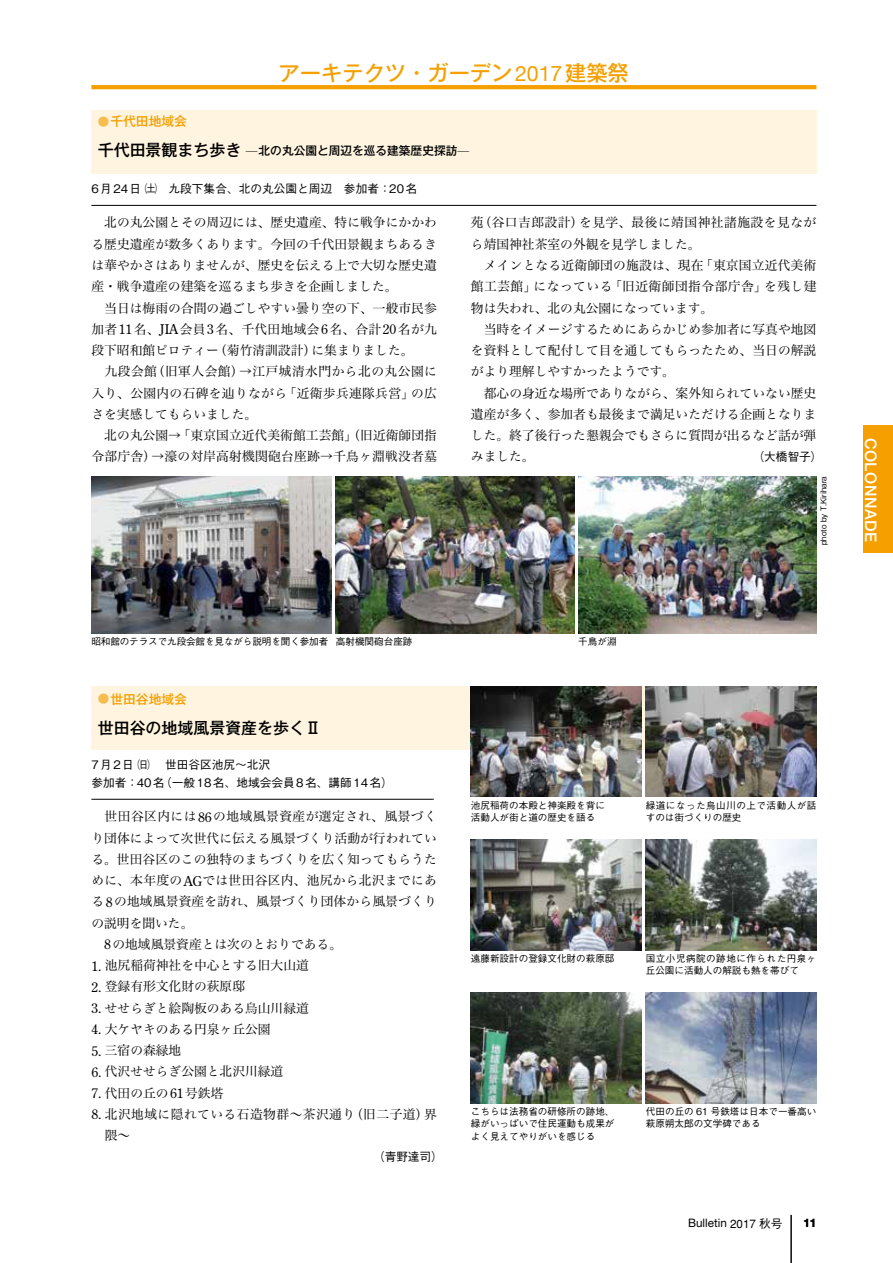
<style>
.page{position:relative;width:893px;height:1263px;background:#fff}
.page>*{position:absolute;margin:0;border:0;box-sizing:border-box;transform-origin:0 0}
.t1{font:500 21.3px "Gothic MB101 Pro";color:#f5a000}
.t2{font:500 15.9px "Gothic MB101 Pro";color:#000}
.t3{font:500 15.9px "Helvetica Neue";letter-spacing:.03em;color:#fff}
.t4{font:12.75px/21.3px "Hira Min Pro W3";letter-spacing:.005em;color:#000}
.t5{font:12.75px/21.3px "Hira Min Pro W3";letter-spacing:.035em;color:#000}
.t6{font:12.75px "Hira Min Pro W3";letter-spacing:.025em;color:#000}
.t7{font:500 12.75px "Gothic MB101 Pro";color:#f5a000}
.t8{font:500 11.7px/18px "Gothic BBB Pro";color:#000}
.t9{font:500 11.7px "Gothic MB101 Pro";color:#000}
.t10{font:11.7px "Helvetica Neue";color:#000}
.t11{font:700 11.7px "Helvetica Neue";color:#000}
.t12{font:500 9.6px/12.8px "Gothic BBB Pro";color:#000}
.t13{font:500 9.6px/12.8px "Gothic BBB Pro";letter-spacing:.05em;color:#000}
.t14{font:500 7.95px "Gothic BBB Pro";color:#000}
.s1{font-family:"Helvetica Neue";font-weight:400}
.s2{font-size:11.55px;color:#f8bc4d}
.s3{font-size:15.9px}
.s4{font-family:"Hira Min Pro W3";font-weight:400}
.s5{font-family:"Century Old Style";font-size:13.35px}
.s6{font-family:"Gothic BBB";font-weight:500}
</style>
<div class="page">
<hr style="left:91px;top:85px;width:725px;height:4px;background:#f5a000">
<div style="left:863px;top:425px;width:30px;height:128px;background:#f5a000"></div>
<hr style="left:791px;top:1215px;width:1px;height:48px;background:#000">
<div style="left:91px;top:686px;width:725px;height:64px;background:#fef4e0"></div>
<div style="left:91px;top:111px;width:725px;height:63px;background:#fef4e0"></div>
<hr style="left:91px;top:205px;width:725px;height:1px;background:#000">
<hr style="left:91px;top:799px;width:343px;height:1px;background:#000">
<img style="left:336px;top:476px;width:238px;height:158px">
<img style="left:91px;top:476px;width:241px;height:158px">
<img style="left:578px;top:476px;width:238px;height:158px">
<img style="left:471px;top:686px;width:171px;height:111px">
<img style="left:646px;top:992px;width:170px;height:111px">
<img style="left:471px;top:992px;width:171px;height:111px">
<img style="left:646px;top:839px;width:170px;height:111px">
<img style="left:471px;top:839px;width:171px;height:111px">
<img style="left:646px;top:686px;width:170px;height:111px">
<h1 class="t1" style="left:279px;top:56px;width:352px">アーキテクツ・ガーデン<span class="s1">2017</span>建築祭</h1>
<p class="t7" style="left:98px;top:111px;width:91px"><span class="s2">●</span>千代田地域会</p>
<p class="t9" style="left:98px;top:141px;width:373px"><span class="s3">千代田景観まち歩き</span> <span class="s4">̶</span>北の丸公園と周辺を巡る建築歴史探訪<span class="s4">̶</span></p>
<p class="t8" style="left:91px;top:178px;width:327px">6月24日 ㈯　九段下集合、北の丸公園と周辺　参加者：20名</p>
<p class="t4" style="left:91px;top:211px;width:347px">　北の丸公園とその周辺には、歴史遺産、特に戦争にかかわる歴史遺産が数多くあります。今回の千代田景観まちあるきは華やかさはありませんが、歴史を伝える上で大切な歴史遺産・戦争遺産の建築を巡るまち歩きを企画しました。<br>　当日は梅雨の合間の過ごしやすい曇り空の下、一般市民参加者<span class="s5">11</span>名、<span class="s5">JIA</span>会員<span class="s5">3</span>名、千代田地域会<span class="s5">6</span>名､合計<span class="s5">20</span>名が九段下昭和館ピロティー（菊竹清訓設計）に集まりました。<br>　九段会館（旧軍人会館）→江戸城清水門から北の丸公園に入り、公園内の石碑を辿りながら「近衛歩兵連隊兵営」の広さを実感してもらいました。<br>　北の丸公園→「東京国立近代美術館工芸館」（旧近衛師団指令部庁舎）→濠の対岸高射機関砲台座跡→千鳥ヶ淵戦没者墓</p>
<p class="t4" style="left:471px;top:211px;width:347px">苑（谷口吉郎設計）を見学、最後に靖国神社諸施設を見ながら靖国神社茶室の外観を見学しました。<br>　メインとなる近衛師団の施設は、現在「東京国立近代美術館工芸館」になっている「旧近衛師団指令部庁舎」を残し建物は失われ、北の丸公園になっています。<br>　当時をイメージするためにあらかじめ参加者に写真や地図を資料として配付して目を通してもらったため、当日の解説がより理解しやすかったようです。<br>　都心の身近な場所でありながら、案外知られていない歴史遺産が多く、参加者も最後まで満足いただける企画となりました。終了後行った懇親会でもさらに質問が出るなど話が弾みました。</p>
<p class="t8" style="left:753px;top:446px;width:71px">（大橋智子）</p>
<p class="t14" style="left:817px;top:545px;width:70px;rotate:-90deg">photo by T.Kirihara</p>
<p class="t12" style="left:91px;top:634px;width:323px">昭和館のテラスで九段会館を見ながら説明を聞く参加者 高射機関砲台座跡</p>
<p class="t12" style="left:578px;top:634px;width:40px">千鳥が淵</p>
<p class="t7" style="left:98px;top:688px;width:91px"><span class="s2">●</span>世田谷地域会</p>
<p class="t2" style="left:98px;top:715px;width:225px">世田谷の地域風景資産を歩くⅡ</p>
<p class="t8" style="left:91px;top:754px;width:303px">7月2日 ㈰ 　世田谷区池尻～北沢　<br>参加者：40名（一般18名、地域会会員8名、講師14名）</p>
<p class="t5" style="left:91px;top:805px;width:347px">　世田谷区内には<span class="s5">86</span>の地域風景資産が選定され、風景づく</p>
<p class="t4" style="left:91px;top:826px;width:347px">り団体によって次世代に伝える風景づくり活動が行われてい</p>
<p class="t4" style="left:91px;top:847px;width:347px">る。世田谷区のこの独特のまちづくりを広く知ってもらうた</p>
<p class="t6" style="left:91px;top:869px;width:347px">めに、本年度の<span class="s5">AG</span>では世田谷区内、池尻から北沢までにあ</p>
<p class="t4" style="left:91px;top:890px;width:347px">る<span class="s5">8</span>の地域風景資産を訪れ、風景づくり団体から風景づくり</p>
<p class="t4" style="left:91px;top:911px;width:104px">の説明を聞いた。</p>
<p class="t4" style="left:104px;top:932px;width:239px"><span class="s5">8</span>の地域風景資産とは次のとおりである。</p>
<p class="t4" style="left:91px;top:953px;width:219px"><span class="s5">1.</span> 池尻稲荷神社を中心とする旧大山道</p>
<p class="t4" style="left:91px;top:975px;width:155px"><span class="s5">2.</span> 登録有形文化財の萩原邸</p>
<p class="t4" style="left:91px;top:996px;width:219px"><span class="s5">3.</span> せせらぎと絵陶板のある烏山川緑道</p>
<p class="t4" style="left:91px;top:1017px;width:181px"><span class="s5">4.</span> 大ケヤキのある円泉ヶ丘公園</p>
<p class="t4" style="left:91px;top:1038px;width:91px"><span class="s5">5.</span> 三宿の森緑地</p>
<p class="t4" style="left:91px;top:1060px;width:193px"><span class="s5">6.</span> 代沢せせらぎ公園と北沢川緑道</p>
<p class="t4" style="left:91px;top:1081px;width:134px"><span class="s5">7.</span> 代田の丘の<span class="s5">61</span>号鉄塔</p>
<p class="t5" style="left:105px;top:1102px;width:334px;text-indent:-13px"><span class="s5">8.</span> 北沢地域に隠れている石造物群～茶沢通り（旧二子道）界隈～</p>
<p class="t8" style="left:373px;top:1146px;width:71px">（青野達司）</p>
<p class="t12" style="left:471px;top:797px;width:135px">池尻稲荷の本殿と神楽殿を背に活動人が街と道の歴史を語る</p>
<p class="t13" style="left:646px;top:797px;width:172px">緑道になった烏山川の上で活動人が話すのは街づくりの歴史</p>
<p class="t12" style="left:471px;top:950px;width:145px">遠藤新設計の登録文化財の萩原邸</p>
<p class="t13" style="left:646px;top:950px;width:172px">国立小児病院の跡地に作られた円泉ヶ丘公園に活動人の解説も熱を帯びて</p>
<p class="t12" style="left:471px;top:1103px;width:145px;text-align:justify">こちらは法務省の研修所の跡地、緑がいっぱいで住民運動も成果がよく見えてやりがいを感じる</p>
<p class="t12" style="left:646px;top:1103px;width:172px">代田の丘の 61 号鉄塔は日本で一番高い萩原朔太郎の文学碑である</p>
<p class="t10" style="left:688px;top:1216px;width:96px">Bulletin <span class="s6">2017 秋号</span></p>
<p class="t11" style="left:803px;top:1216px;width:15px">11</p>
<p class="t3" style="left:880px;top:438px;width:105px;rotate:90deg">COLONNADE</p>
</div>
